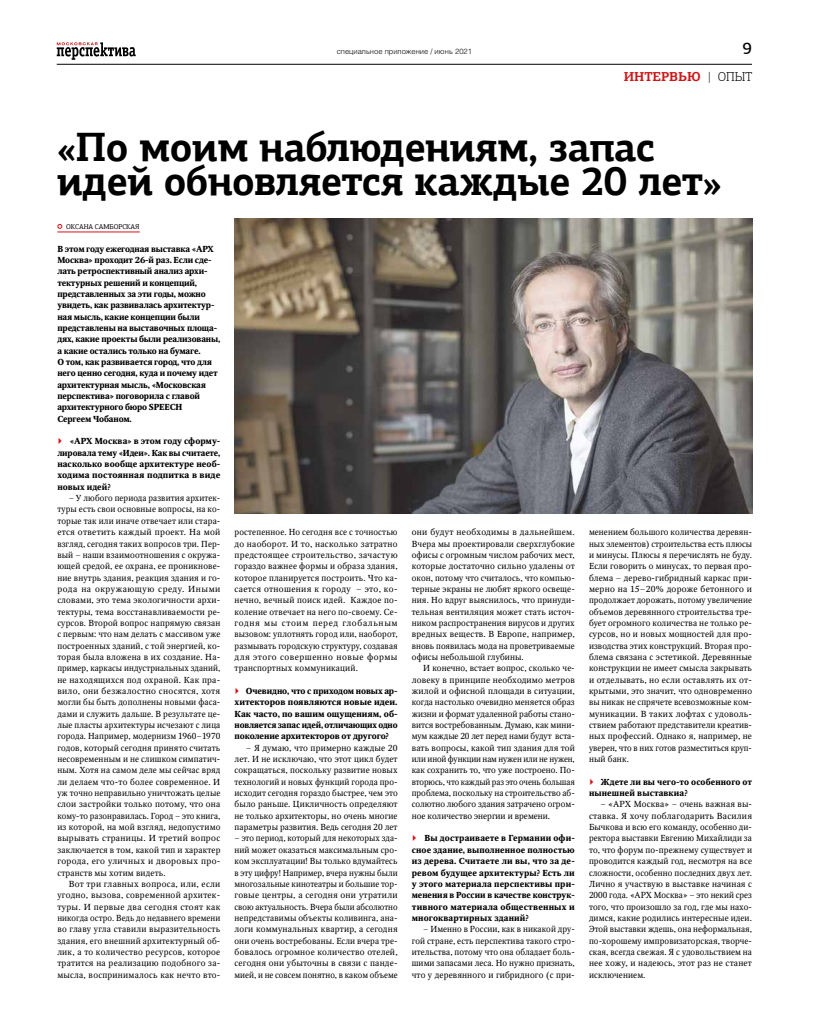
<style>
.page{position:relative;width:823px;height:1021px;background:#fff}
.page>*{position:absolute;margin:0;border:0;box-sizing:border-box;transform-origin:0 0}
.t1{font:700 41px/34px "PF Agora Slab Pro";letter-spacing:-.015em;color:#000;scale:.96 1}
.t2{font:500 16.9px "PF Agora Slab Pro";color:#000}
.t3{font:700 13px "PF Agora Slab Pro";color:#cd1719}
.t4{font:8.7px/11.3px "Octava C";letter-spacing:.01em;color:#000;text-align:justify}
.t5{font:700 8.7px/11.3px "Octava C";letter-spacing:-.02em;color:#000;text-align:justify}
.t6{font:700 8.7px/11.3px "Octava C";letter-spacing:.005em;color:#000}
.t7{font:300 7.5px "Helios";color:#000}
.t8{font:7px "PF Agora Slab Pro";letter-spacing:-.01em;color:#000}
.s1{font-weight:300;color:#000}
.s2{font-family:"PF Agora Slab Pro";font-weight:300;font-style:italic;color:#d51317}
</style>
<div class="page">
<svg style="left:57px;top:42px;width:79px;height:18px"></svg>
<hr style="left:57px;top:64px;width:694px;height:1px;background:#000">
<hr style="left:57px;top:232px;width:83px;height:1px;background:#d51317">
<svg style="left:57px;top:224px;width:5px;height:5px"></svg>
<img style="left:234px;top:219px;width:517px;height:294px">
<p class="t7" style="left:336px;top:47px;width:137px">специальное приложение / июнь 2021</p>
<h2 class="t2" style="left:741px;top:38px;width:11px">9</h2>
<h3 class="t3" style="left:623px;top:68px;width:130px">ИНТЕРВЬЮ <span class="s1">| ОПЫТ</span></h3>
<h1 class="t1" style="left:57px;top:129px;width:694px">«По моим наблюдениям, запас идей обновляется каждые 20 лет»</h1>
<p class="t8" style="left:66px;top:222px;width:75px">ОКСАНА САМБОРСКАЯ</p>
<p class="t5" style="left:57px;top:243px;width:164px;text-align:left">В этом году ежегодная выставка «АРХ Москва» проходит 26-й раз. Если сде&shy;лать ретроспективный анализ архи&shy;тектурных решений и концепций, представленных за эти годы, можно увидеть, как развивалась архитектур&shy;ная мысль, какие концепции были представлены на выставочных площа&shy;дях, какие проекты были реализованы, а какие остались только на бумаге.<br>О том, как развивается город, что для него ценно сегодня, куда и почему идет архитектурная мысль, «Московская перспектива» поговорила с главой архитектурного бюро SPEECH<br>Сергеем Чобаном.</p>
<p class="t5" style="left:57px;top:436px;width:164px"><span class="s2">▶</span> «АРХ Москва» в этом году сформу&shy;лировала тему «Идеи». Как вы считаете, насколько вообще архитектуре необ&shy;ходима постоянная подпитка в виде новых идей?</p>
<p class="t4" style="left:57px;top:492px;width:164px;text-indent:11px">– У любого периода развития архитек&shy;туры есть свои основные вопросы, на ко&shy;торые так или иначе отвечает или стара&shy;ется ответить каждый проект. На мой взгляд, сегодня таких вопросов три. Пер&shy;вый – наши взаимоотношения с окружа&shy;ющей средой, ее охрана, ее проникнове&shy;ние внутрь здания, реакция здания и го&shy;рода на окружающую среду. Иными словами, это тема экологичности архи&shy;тектуры, тема восстанавливаемости ре&shy;сурсов. Второй вопрос напрямую связан с первым: что нам делать с массивом уже построенных зданий, с той энергией, ко&shy;торая была вложена в их создание. На&shy;пример, каркасы индустриальных зданий, не находящихся под охраной. Как пра&shy;вило, они безжалостно сносятся, хотя могли бы быть дополнены новыми фаса&shy;дами и служить дальше. В результате це&shy;лые пласты архитектуры исчезают с лица города. Например, модернизм 1960–1970 годов, который сегодня принято считать несовременным и не слишком симпатич&shy;ным. Хотя на самом деле мы сейчас вряд ли делаем что-то более современное. И уж точно неправильно уничтожать целые слои застройки только потому, что она кому-то разонравилась. Город – это книга, из которой, на мой взгляд, недопустимо вырывать страницы. И третий вопрос заключается в том, какой тип и характер города, его уличных и дворовых про&shy;странств мы хотим видеть.</p>
<p class="t4" style="left:57px;top:878px;width:164px;text-indent:11px">Вот три главных вопроса, или, если угодно, вызова, современной архитек&shy;туры. И первые два сегодня стоят как никогда остро. Ведь до недавнего времени во главу угла ставили выразительность здания, его внешний архитектурный об&shy;лик, а то количество ресурсов, которое тратится на реализацию подобного за&shy;мысла, воспринималось как нечто вто-</p>
<p class="t4" style="left:411px;top:526px;width:164px">они будут необходимы в дальнейшем.<br>Вчера мы проектировали сверхглубокие офисы с огромным числом рабочих мест, которые достаточно сильно удалены от окон, потому что считалось, что компью&shy;терные экраны не любят яркого освеще&shy;ния. Но вдруг выяснилось, что принуди&shy;тельная вентиляция может стать источ&shy;ником распространения вирусов и других вредных веществ. В Европе, например, вновь появилась мода на проветриваемые офисы небольшой глубины.</p>
<p class="t4" style="left:411px;top:662px;width:164px;text-indent:11px">И конечно, встает вопрос, сколько че&shy;ловеку в принципе необходимо метров жилой и офисной площади в ситуации, когда настолько очевидно меняется образ жизни и формат удаленной работы стано&shy;вится востребованным. Думаю, как мини&shy;мум каждые 20 лет перед нами будут вста&shy;вать вопросы, какой тип здания для той или иной функции нам нужен или не нужен, как сохранить то, что уже построено. По&shy;вторюсь, что каждый раз это очень большая проблема, поскольку на строительство аб&shy;солютно любого здания затрачено огром&shy;ное количество энергии и времени.</p>
<p class="t5" style="left:411px;top:833px;width:164px"><span class="s2">▶</span> Вы достраиваете в Германии офи&shy;сное здание, выполненное полностью из дерева. Считаете ли вы, что за де&shy;ревом будущее архитектуры? Есть ли у этого материала перспективы при&shy;менения в России в качестве конструк&shy;тивного материала общественных и многоквартирных зданий?</p>
<p class="t4" style="left:411px;top:923px;width:164px;text-indent:11px">– Именно в России, как в никакой дру&shy;гой стране, есть перспектива такого стро&shy;ительства, потому что она обладает боль&shy;шими запасами леса. Но нужно признать, что у деревянного и гибридного (с при-</p>
<p class="t4" style="left:588px;top:526px;width:164px">менением большого количества деревян&shy;ных элементов) строительства есть плюсы и минусы. Плюсы я перечислять не буду.<br>Если говорить о минусах, то первая про&shy;блема – дерево-гибридный каркас при&shy;мерно на 15–20% дороже бетонного и продолжает дорожать, потому увеличение объемов деревянного строительства тре&shy;бует огромного количества не только ре&shy;сурсов, но и новых мощностей для про&shy;изводства этих конструкций. Вторая про&shy;блема связана с эстетикой. Деревянные конструкции не имеет смысла закрывать и отделывать, но если оставлять их от&shy;крытыми, это значит, что одновременно вы никак не спрячете всевозможные ком&shy;муникации. В таких лофтах с удоволь&shy;ствием работают представители креатив&shy;ных профессий. Однако я, например, не уверен, что в них готов разместиться круп&shy;ный банк.</p>
<p class="t6" style="left:588px;top:776px;width:164px"><span class="s2">▶</span> Ждете ли вы чего-то особенного от нынешней выставкиа?</p>
<p class="t4" style="left:588px;top:799px;width:164px;text-indent:11px">– «АРХ Москва» – очень важная вы&shy;ставка. Я хочу поблагодарить Василия Бычкова и всю его команду, особенно ди&shy;ректора выставки Евгению Михайлиди за то, что форум по-прежнему существует и проводится каждый год, несмотря на все сложности, особенно последних двух лет.<br>Лично я участвую в выставке начиная с 2000 года. «АРХ Москва» – это некий срез того, что произошло за год, где мы нахо&shy;димся, какие родились интересные идеи.<br>Этой выставки ждешь, она неформальная, по-хорошему импровизаторская, творче&shy;ская, всегда свежая. Я с удовольствием на нее хожу, и надеюсь, этот раз не станет исключением.</p>
<p class="t4" style="left:234px;top:526px;width:164px">ростепенное. Но сегодня все с точностью до наоборот. И то, насколько затратно предстоящее строительство, зачастую гораздо важнее формы и образа здания, которое планируется построить. Что ка&shy;сается отношения к городу – это, ко&shy;нечно, вечный поиск идей. Каждое по&shy;коление отвечает на него по-своему. Се&shy;годня мы стоим перед глобальным вызовом: уплотнять город или, наоборот, размывать городскую структуру, создавая для этого совершенно новые формы транспортных коммуникаций.</p>
<p class="t5" style="left:234px;top:685px;width:164px"><span class="s2">▶</span> Очевидно, что с приходом новых ар&shy;хитекторов появляются новые идеи.<br>Как часто, по вашим ощущениям, об&shy;новляется запас идей, отличающих одно поколение архитекторов от другого?</p>
<p class="t4" style="left:234px;top:742px;width:164px;text-indent:11px">– Я думаю, что примерно каждые 20 лет. И не исключаю, что этот цикл будет сокращаться, поскольку развитие новых технологий и новых функций города про&shy;исходит сегодня гораздо быстрее, чем это было раньше. Цикличность определяют не только архитекторы, но очень многие параметры развития. Ведь сегодня 20 лет</p>
<p class="t4" style="left:234px;top:833px;width:164px">– это период, который для некоторых зда&shy;ний может оказаться максимальным сро&shy;ком эксплуатации! Вы только вдумайтесь в эту цифру! Например, вчера нужны были многозальные кинотеатры и большие тор&shy;говые центры, а сегодня они утратили свою актуальность. Вчера были абсолютно непредставимы объекты коливинга, ана&shy;логи коммунальных квартир, а сегодня они очень востребованы. Если вчера тре&shy;бовалось огромное количество отелей, сегодня они убыточны в связи с панде&shy;мией, и не совсем понятно, в каком объеме</p>
</div>
